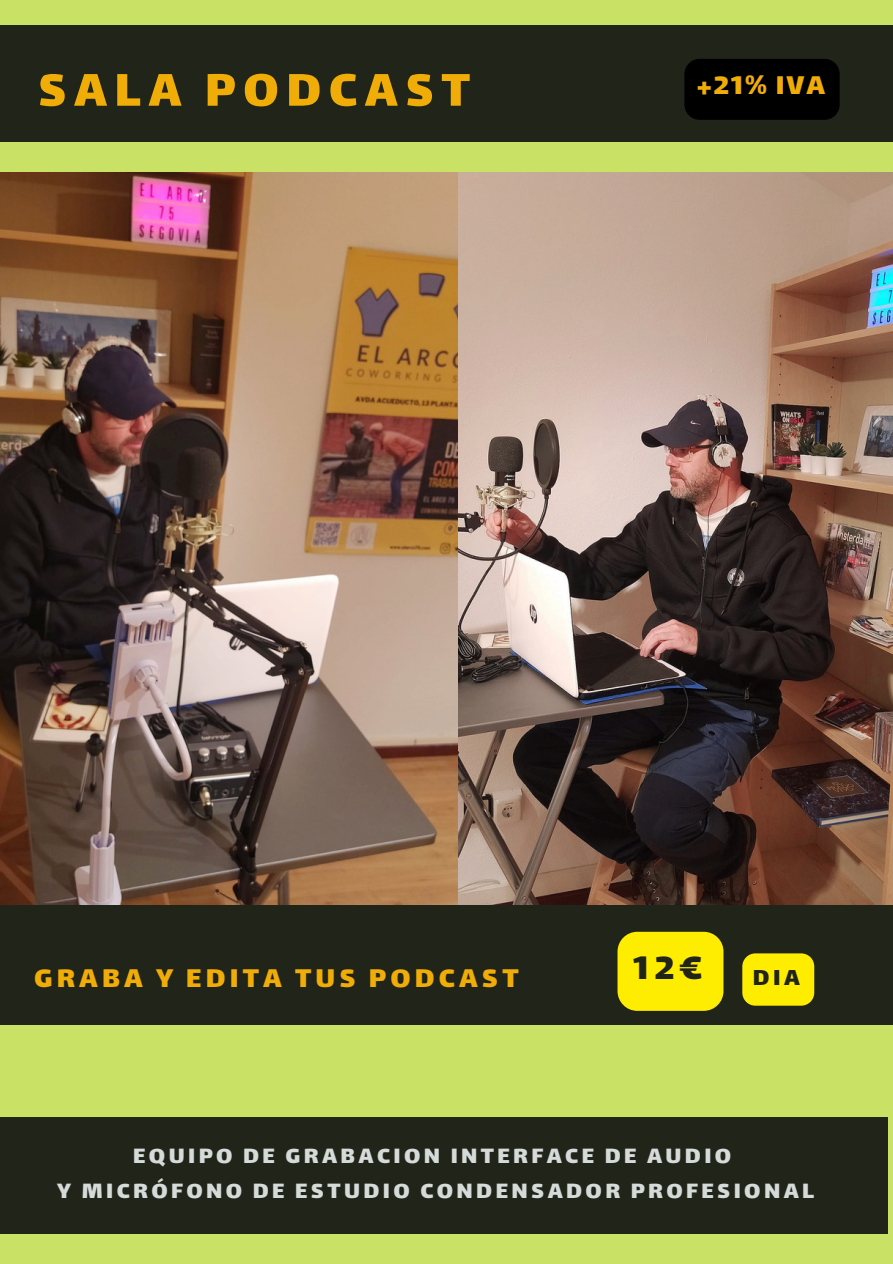
<style>
.page{position:relative;width:893px;height:1264px;background:#fff}
.page>*{position:absolute;margin:0;border:0;box-sizing:border-box;transform-origin:0 0}
.t1{font:55.5px "Lalezar";letter-spacing:.135em;color:#f0ad07}
.t2{font:40.05px "Lalezar";color:#212419}
.t3{font:31.5px "Lalezar";letter-spacing:.13em;color:#f0ad07}
.t4{font:26.55px "Lalezar";color:#212419}
.t5{font:25.5px "Lalezar";letter-spacing:.13em;color:#d4dbd9}
</style>
<div class="page">
<div style="left:0;top:0;width:892px;height:1263px;background:#c9e265"></div>
<div style="left:0;top:1116px;width:887px;height:117px;background:#212419"></div>
<div style="left:0;top:904px;width:892px;height:120px;background:#212419"></div>
<img style="left:457px;top:173px;width:435px;height:731px">
<img style="left:0;top:173px;width:457px;height:731px">
<div style="left:617px;top:931px;width:106px;height:79px;background:#ffed00;border-radius:20px"></div>
<div style="left:742px;top:953px;width:72px;height:52px;background:#ffed00"></div>
<div style="left:0;top:25px;width:892px;height:117px;background:#212419"></div>
<div style="left:684px;top:59px;width:155px;height:61px;background:#000"></div>
<p class="t1" style="left:38px;top:54px;width:433px">SALA PODCAST</p>
<p class="t3" style="left:697px;top:65px;width:130px">+21% IVA</p>
<p class="t2" style="left:633px;top:941px;width:70px">12€</p>
<p class="t3" style="left:34px;top:958px;width:486px">GRABA Y EDITA TUS PODCAST</p>
<p class="t4" style="left:753px;top:959px;width:49px">DIA</p>
<p class="t5" style="left:133px;top:1138px;width:599px">EQUIPO DE GRABACION INTERFACE DE AUDIO</p>
<p class="t5" style="left:57px;top:1173px;width:758px">Y MICRÓFONO DE ESTUDIO CONDENSADOR PROFESIONAL</p>
</div>
